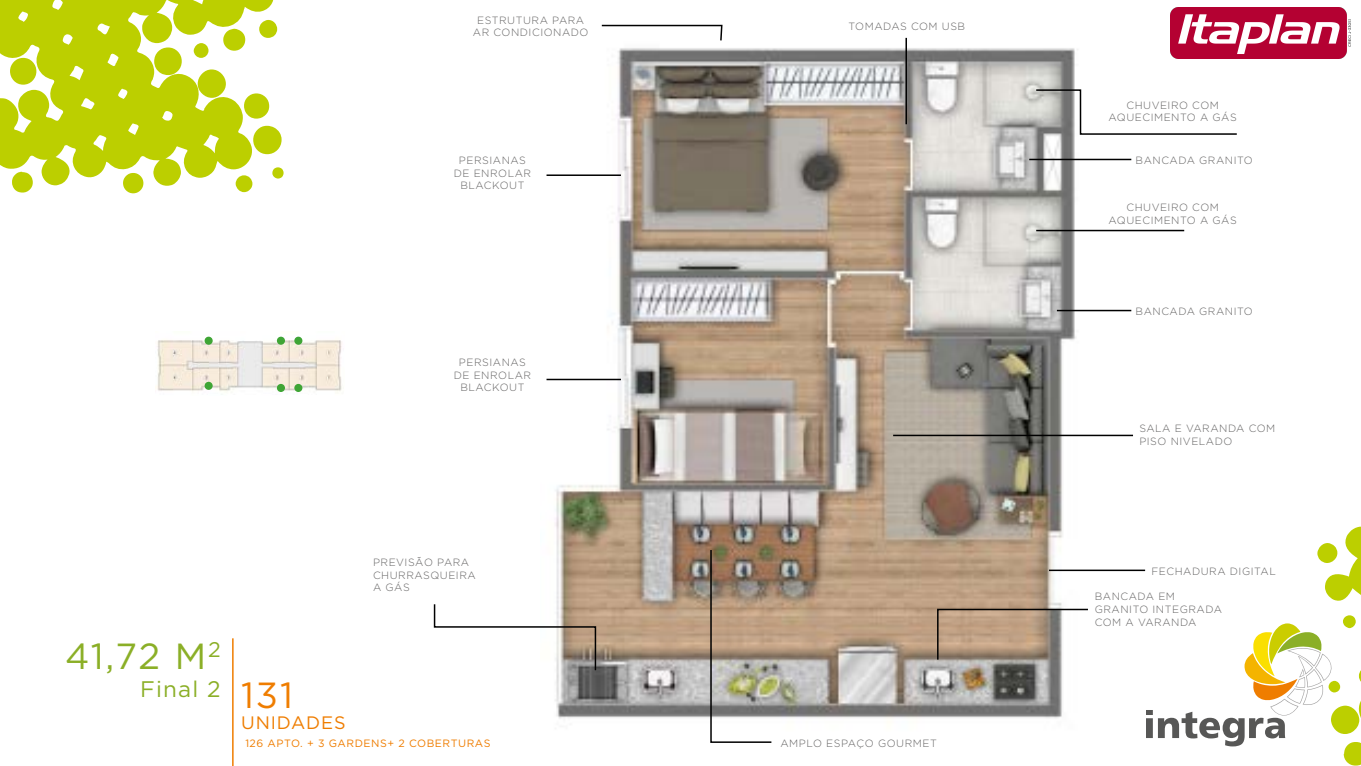
<style>
.page{position:relative;width:1361px;height:766px;background:#fff}
.page>*{position:absolute;margin:0;border:0;box-sizing:border-box;transform-origin:0 0}
.t1{font:36.3px "Gotham";color:#8baf27}
.t2{font:22.5px "Gotham";letter-spacing:.05em;color:#8baf27}
.t3{font:18px "Gotham";letter-spacing:.05em;color:#ef7d00}
.t4{font:10.65px "Gotham";letter-spacing:.05em;color:#ef7d00}
.t5{font:300 10.5px/12.6px "Gotham";letter-spacing:.05em;color:#646363;text-align:center}
.s1{font-size:36.3px;color:#ef7d00}
</style>
<div class="page">
<hr style="left:232px;top:638px;width:2px;height:127px;background:#ef7d00">
<img style="left:546px;top:37px;width:534px;height:682px">
<hr style="left:893px;top:434px;width:240px;height:2px;background:#000">
<svg style="left:936px;top:607px;width:152px;height:54px"></svg>
<svg style="left:433px;top:602px;width:164px;height:69px"></svg>
<hr style="left:1049px;top:569px;width:96px;height:2px;background:#000">
<hr style="left:905px;top:38px;width:2px;height:86px;background:#000">
<svg style="left:1034px;top:89px;width:203px;height:46px"></svg>
<hr style="left:1036px;top:230px;width:148px;height:1px;background:#000">
<hr style="left:1057px;top:310px;width:74px;height:1px;background:#000">
<hr style="left:546px;top:174px;width:75px;height:2px;background:#000">
<hr style="left:546px;top:378px;width:75px;height:2px;background:#000">
<hr style="left:1029px;top:159px;width:102px;height:1px;background:#000">
<svg style="left:600px;top:24px;width:123px;height:18px"></svg>
<svg style="left:709px;top:548px;width:64px;height:195px;background:#ab9d8b"></svg>
<img style="left:155px;top:337px;width:187px;height:56px">
<div style="left:278px;top:384px;width:6px;height:7px;background:#3fa535;border-radius:50%"></div>
<div style="left:277px;top:384px;width:8px;height:8px;border:2px solid #3fa535;border-radius:50%"></div>
<div style="left:278px;top:337px;width:6px;height:7px;background:#3fa535;border-radius:50%"></div>
<div style="left:277px;top:336px;width:8px;height:8px;border:2px solid #3fa535;border-radius:50%"></div>
<div style="left:205px;top:337px;width:7px;height:7px;background:#3fa535;border-radius:50%"></div>
<div style="left:205px;top:336px;width:8px;height:8px;border:2px solid #3fa535;border-radius:50%"></div>
<div style="left:205px;top:382px;width:7px;height:7px;background:#3fa535;border-radius:50%"></div>
<div style="left:205px;top:381px;width:8px;height:9px;border:2px solid #3fa535;border-radius:50%"></div>
<div style="left:295px;top:384px;width:7px;height:7px;background:#3fa535;border-radius:50%"></div>
<div style="left:294px;top:384px;width:8px;height:8px;border:2px solid #3fa535;border-radius:50%"></div>
<div style="left:295px;top:337px;width:7px;height:7px;background:#3fa535;border-radius:50%"></div>
<div style="left:294px;top:336px;width:8px;height:8px;border:2px solid #3fa535;border-radius:50%"></div>
<svg style="left:0;top:0;width:284px;height:194px;fill:#bccf00"></svg>
<svg style="left:1146px;top:526px;width:215px;height:239px"></svg>
<img style="left:1170px;top:8px;width:180px;height:51px">
<p class="t5" style="left:473px;top:14px;width:117px">ESTRUTURA PARA<br>AR CONDICIONADO</p>
<p class="t5" style="left:848px;top:20px;width:118px">TOMADAS COM USB</p>
<p class="t5" style="left:1108px;top:99px;width:130px">CHUVEIRO COM<br>AQUECIMENTO A GÁS</p>
<p class="t5" style="left:459px;top:154px;width:68px">PERSIANAS</p>
<p class="t5" style="left:1135px;top:154px;width:119px">BANCADA GRANITO</p>
<p class="t5" style="left:454px;top:166px;width:79px">DE ENROLAR<br>BLACKOUT</p>
<p class="t5" style="left:1108px;top:201px;width:130px">CHUVEIRO COM<br>AQUECIMENTO A GÁS</p>
<p class="t5" style="left:454px;top:356px;width:79px">PERSIANAS<br>DE ENROLAR<br>BLACKOUT</p>
<p class="t5" style="left:1135px;top:305px;width:119px">BANCADA GRANITO</p>
<p class="t5" style="left:1139px;top:422px;width:137px;text-align:left">SALA E VARANDA COM<br>PISO NIVELADO</p>
<p class="t5" style="left:373px;top:556px;width:104px;text-align:left">PREVISÃO PARA<br>CHURRASQUEIRA<br>A GÁS</p>
<p class="t5" style="left:1151px;top:564px;width:126px">FECHADURA DIGITAL</p>
<p class="t5" style="left:1094px;top:590px;width:129px;text-align:left">BANCADA EM<br>GRANITO INTEGRADA<br>COM A VARANDA</p>
<h1 class="t1" style="left:65px;top:635px;width:157px">41,72 M<sup>2</sup></h1>
<h2 class="t2" style="left:140px;top:676px;width:154px">Final 2 <span class="s1">131</span></h2>
<h3 class="t3" style="left:241px;top:712px;width:106px">UNIDADES</h3>
<p class="t4" style="left:245px;top:736px;width:247px">126 APTO. + 3 GARDENS+ 2 COBERTURAS</p>
<p class="t5" style="left:780px;top:736px;width:158px">AMPLO ESPAÇO GOURMET</p>
</div>
